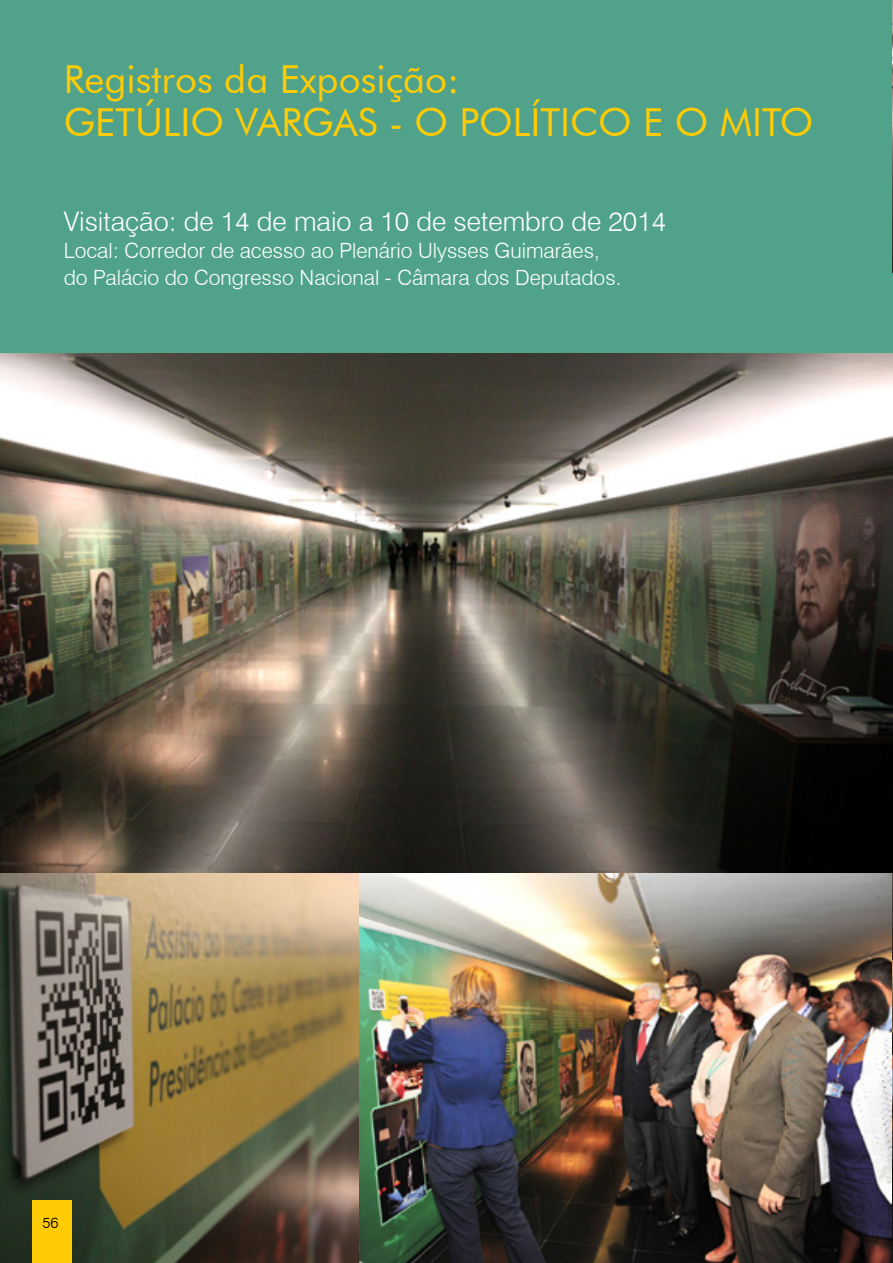
<style>
.page{position:relative;width:893px;height:1263px;background:#50a38a}
.page>*{position:absolute;margin:0;border:0;box-sizing:border-box;transform-origin:0 0}
.t1{font:38.7px/42.9px "Futura BT";color:#ffcb05}
.t2{font:300 27px "Swiss 721 BT";color:#fff}
.t3{font:300 21px/27px "Swiss 721 BT";color:#fff}
.t4{font:300 15px "Swiss 721 BT";color:#000}
</style>
<div class="page">
<img style="left:359px;top:872px;width:533px;height:391px">
<img style="left:0;top:872px;width:359px;height:391px">
<img style="left:892px;top:451px;width:1px;height:239px">
<img style="left:892px;top:690px;width:1px;height:573px">
<img style="left:892px;top:0;width:1px;height:273px">
<img style="left:0;top:354px;width:892px;height:518px">
<div style="left:32px;top:1200px;width:39px;height:63px;background:#ffcb05"></div>
<h1 class="t1" style="left:64px;top:58px;width:751px">Registros da Exposição:<br>GETÚLIO VARGAS - O POLÍTICO E O MITO</h1>
<p class="t2" style="left:64px;top:205px;width:604px">Visitação: de 14 de maio a 10 de setembro de 2014</p>
<p class="t3" style="left:64px;top:237px;width:559px">Local: Corredor de acesso ao Plenário Ulysses Guimarães, do Palácio do Congresso Nacional - Câmara dos Deputados.</p>
<p class="t4" style="left:43px;top:1213px;width:17px">56</p>
</div>
